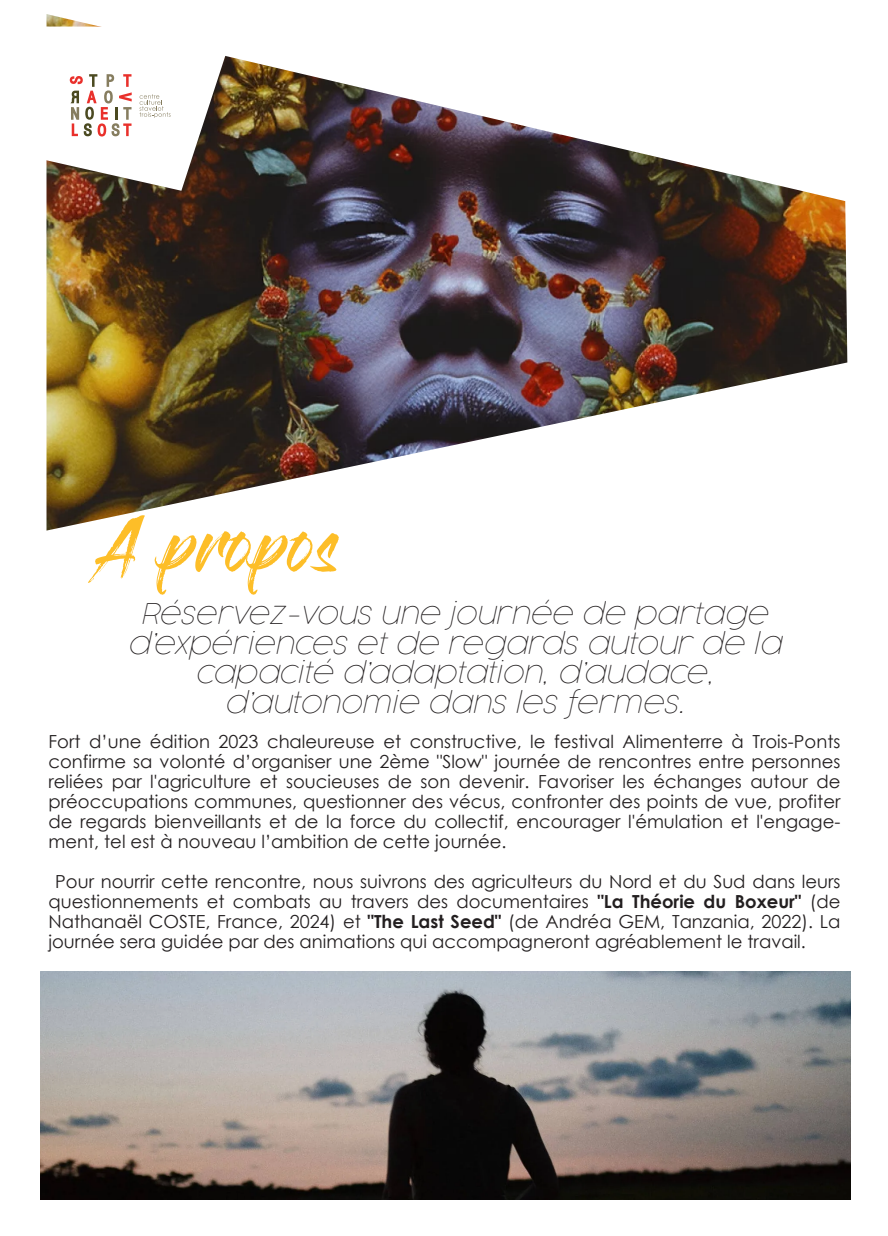
<style>
.page{position:relative;width:888px;height:1236px;background:#fff}
.page>*{position:absolute;margin:0;border:0;box-sizing:border-box;transform-origin:0 0}
.t1{font:54px "Gloss And Bloom";color:#fdbe28}
.t2{font:italic 100 28.4px/29.6px "Cocogoose Pro";letter-spacing:-.005em;color:#231f20;text-align:center}
.t3{font:18px/20px "Century Gothic";color:#231f20;text-align:justify}
.s1{font-weight:700}
</style>
<div class="page">
<img style="left:46px;top:14px;width:801px;height:517px">
<svg style="left:46px;top:27px;width:189px;height:164px"></svg>
<img style="left:40px;top:972px;width:810px;height:227px">
<h1 class="t1" style="left:98px;top:521px;width:243px">A propos</h1>
<h2 class="t2" style="left:127px;top:599px;width:655px">Réservez-vous une journée de partage d’expériences et de regards autour de la capacité d’adaptation, d’audace, d’autonomie dans les fermes.</h2>
<p class="t3" style="left:48px;top:731px;width:793px">Fort d’une édition 2023 chaleureuse et constructive, le festival Alimenterre à Trois-Ponts confirme sa volonté d’organiser une 2ème "Slow" journée de rencontres entre personnes reliées par l'agriculture et soucieuses de son devenir. Favoriser les échanges autour de préoccupations communes, questionner des vécus, confronter des points de vue, profiter de regards bienveillants et de la force du collectif, encourager l'émulation et l'engage&shy;ment, tel est à nouveau l’ambition de cette journée.</p>
<p class="t3" style="left:48px;top:871px;width:793px;text-indent:7px">Pour nourrir cette rencontre, nous suivrons des agriculteurs du Nord et du Sud dans leurs questionnements et combats au travers des documentaires <span class="s1">"La Théorie du Boxeur"</span> (de Nathanaël COSTE, France, 2024) et <span class="s1">"The Last Seed"</span> (de Andréa GEM, Tanzania, 2022). La journée sera guidée par des animations qui accompagneront agréablement le travail.</p>
</div>
